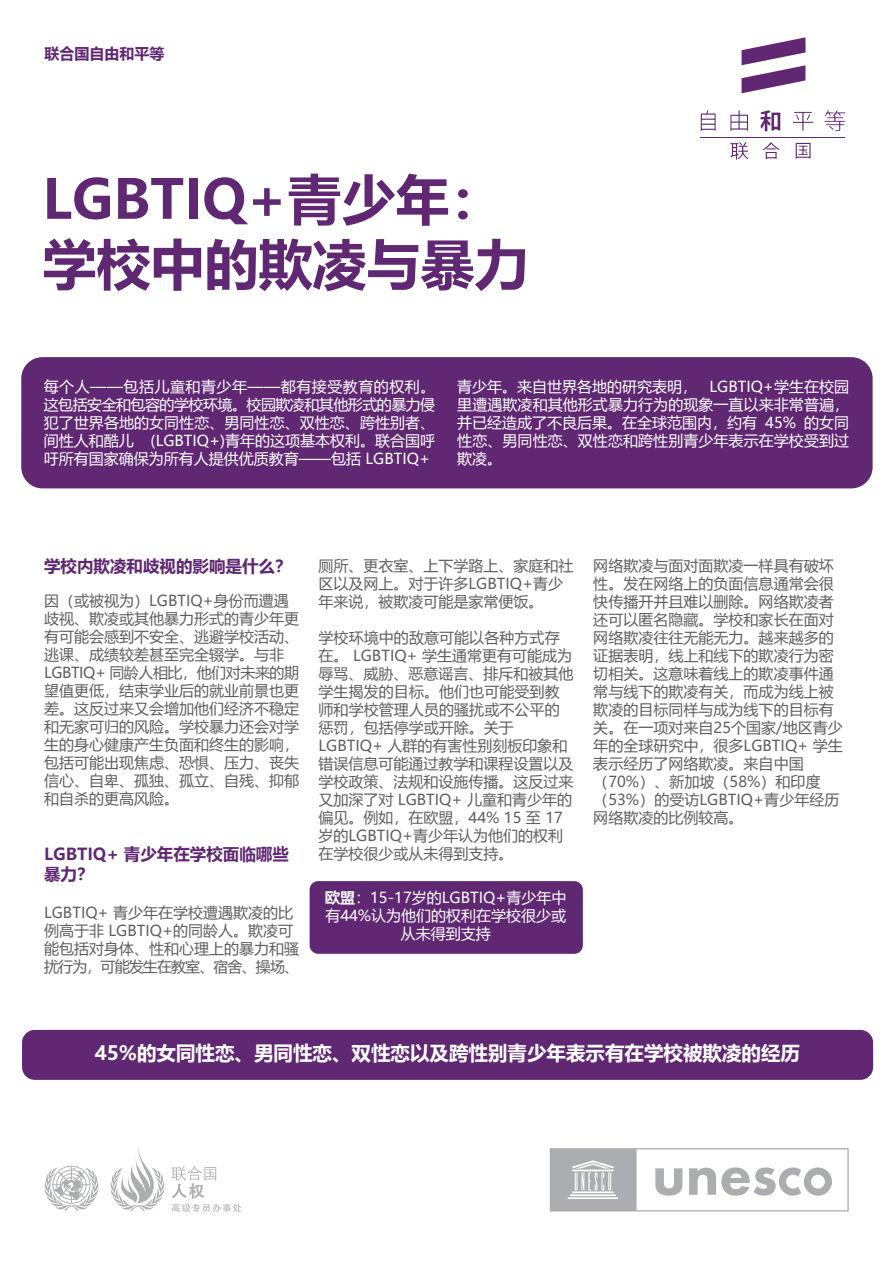
<style>
.page{position:relative;width:893px;height:1263px;background:#fff}
.page>*{position:absolute;margin:0;border:0;box-sizing:border-box;transform-origin:0 0}
.t1{font:700 54px/64.8px "Microsoft Ya Hei UI";color:#602772}
.t2{font:700 19.5px "Microsoft Ya Hei UI";color:#fff}
.t3{font:700 16.5px/19.8px "Microsoft Ya Hei UI";color:#602772}
.t4{font:15px/18px "Microsoft Ya Hei UI";color:#5f5f62}
.t5{font:15px/18px "Microsoft Ya Hei UI";color:#fff;text-align:justify}
.t6{font:700 15px "Microsoft Ya Hei";color:#602772}
.s1{font-weight:700}
</style>
<div class="page">
<div style="left:310px;top:881px;width:273px;height:73px;background:#602772;border-radius:9px"></div>
<div style="left:22px;top:1030px;width:851px;height:50px;background:#602772;border-radius:13px"></div>
<div style="left:21px;top:357px;width:852px;height:131px;background:#602772;border-radius:21px"></div>
<svg style="left:550px;top:1148px;width:299px;height:63px"></svg>
<svg style="left:741px;top:37px;width:65px;height:56px"></svg>
<svg style="left:760px;top:110px;width:20px;height:21px"></svg>
<svg style="left:730px;top:110px;width:18px;height:21px"></svg>
<svg style="left:701px;top:110px;width:15px;height:22px"></svg>
<svg style="left:763px;top:142px;width:16px;height:17px"></svg>
<svg style="left:793px;top:112px;width:20px;height:19px"></svg>
<svg style="left:824px;top:110px;width:21px;height:21px"></svg>
<svg style="left:730px;top:142px;width:18px;height:18px"></svg>
<svg style="left:796px;top:143px;width:15px;height:16px"></svg>
<hr style="left:701px;top:138px;width:144px;height:1px;background:#602772">
<svg style="left:45px;top:1166px;width:53px;height:45px"></svg>
<svg style="left:110px;top:1147px;width:55px;height:64px"></svg>
<svg style="left:171px;top:1166px;width:45px;height:32px"></svg>
<svg style="left:172px;top:1204px;width:69px;height:8px"></svg>
<p class="t6" style="left:45px;top:43px;width:122px">联合国自由和平等</p>
<h1 class="t1" style="left:43px;top:165px;width:488px">LGBTIQ+青少年：学校中的欺凌与暴力</h1>
<p class="t5" style="left:44px;top:377px;width:393px">每个人——包括儿童和青少年——都有接受教育的权利。这包括安全和包容的学校环境。校园欺凌和其他形式的暴力侵犯了世界各地的女同性恋、男同性恋、双性恋、跨性别者、间性人和酷儿 (LGBTIQ+)青年的这项基本权利。联合国呼吁所有国家确保为所有人提供优质教育——包括 LGBTIQ+</p>
<p class="t5" style="left:457px;top:377px;width:393px">青少年。来自世界各地的研究表明， LGBTIQ+学生在校园里遭遇欺凌和其他形式暴力行为的现象一直以来非常普遍，并已经造成了不良后果。在全球范围内，约有 45% 的女同性恋、男同性恋、双性恋和跨性别青少年表示在学校受到过欺凌。</p>
<p class="t3" style="left:44px;top:556px;width:249px">学校内欺凌和歧视的影响是什么？</p>
<p class="t4" style="left:44px;top:591px;width:256px">因（或被视为）LGBTIQ+身份而遭遇歧视、欺凌或其他暴力形式的青少年更有可能会感到不安全、逃避学校活动、逃课、成绩较差甚至完全辍学。与非<br>LGBTIQ+ 同龄人相比，他们对未来的期望值更低，结束学业后的就业前景也更差。这反过来又会增加他们经济不稳定和无家可归的风险。学校暴力还会对学生的身心健康产生负面和终生的影响，包括可能出现焦虑、恐惧、压力、丧失信心、自卑、孤独、孤立、自残、抑郁和自杀的更高风险。</p>
<p class="t3" style="left:44px;top:844px;width:246px">LGBTIQ+ 青少年在学校面临哪些暴力？</p>
<p class="t4" style="left:44px;top:903px;width:256px">LGBTIQ+ 青少年在学校遭遇欺凌的比例高于非 LGBTIQ+的同龄人。欺凌可能包括对身体、性和心理上的暴力和骚扰行为，可能发生在教室、宿舍、操场、</p>
<p class="t4" style="left:319px;top:556px;width:256px">厕所、更衣室、上下学路上、家庭和社区以及网上。对于许多LGBTIQ+青少年来说，被欺凌可能是家常便饭。</p>
<p class="t4" style="left:319px;top:628px;width:256px">学校环境中的敌意可能以各种方式存在。 LGBTIQ+ 学生通常更有可能成为辱骂、威胁、恶意谣言、排斥和被其他学生揭发的目标。他们也可能受到教师和学校管理人员的骚扰或不公平的惩罚，包括停学或开除。关于<br>LGBTIQ+ 人群的有害性别刻板印象和错误信息可能通过教学和课程设置以及学校政策、法规和设施传播。这反过来又加深了对 LGBTIQ+ 儿童和青少年的偏见。例如，在欧盟，44% 15 至 17岁的LGBTIQ+青少年认为他们的权利在学校很少或从未得到支持。</p>
<p class="t5" style="left:325px;top:888px;width:243px;text-align:center"><span class="s1">欧盟</span>：15-17岁的LGBTIQ+青少年中有44%认为他们的权利在学校很少或从未得到支持</p>
<p class="t4" style="left:593px;top:556px;width:251px">网络欺凌与面对面欺凌一样具有破坏性。发在网络上的负面信息通常会很快传播开并且难以删除。网络欺凌者还可以匿名隐藏。学校和家长在面对网络欺凌往往无能无力。越来越多的证据表明，线上和线下的欺凌行为密切相关。这意味着线上的欺凌事件通常与线下的欺凌有关，而成为线上被欺凌的目标同样与成为线下的目标有关。在一项对来自25个国家/地区青少年的全球研究中，很多LGBTIQ+ 学生表示经历了网络欺凌。来自中国（70%）、新加坡（58%）和印度（53%）的受访LGBTIQ+青少年经历网络欺凌的比例较高。</p>
<h2 class="t2" style="left:95px;top:1039px;width:707px">45%的女同性恋、男同性恋、双性恋以及跨性别青少年表示有在学校被欺凌的经历</h2>
</div>
